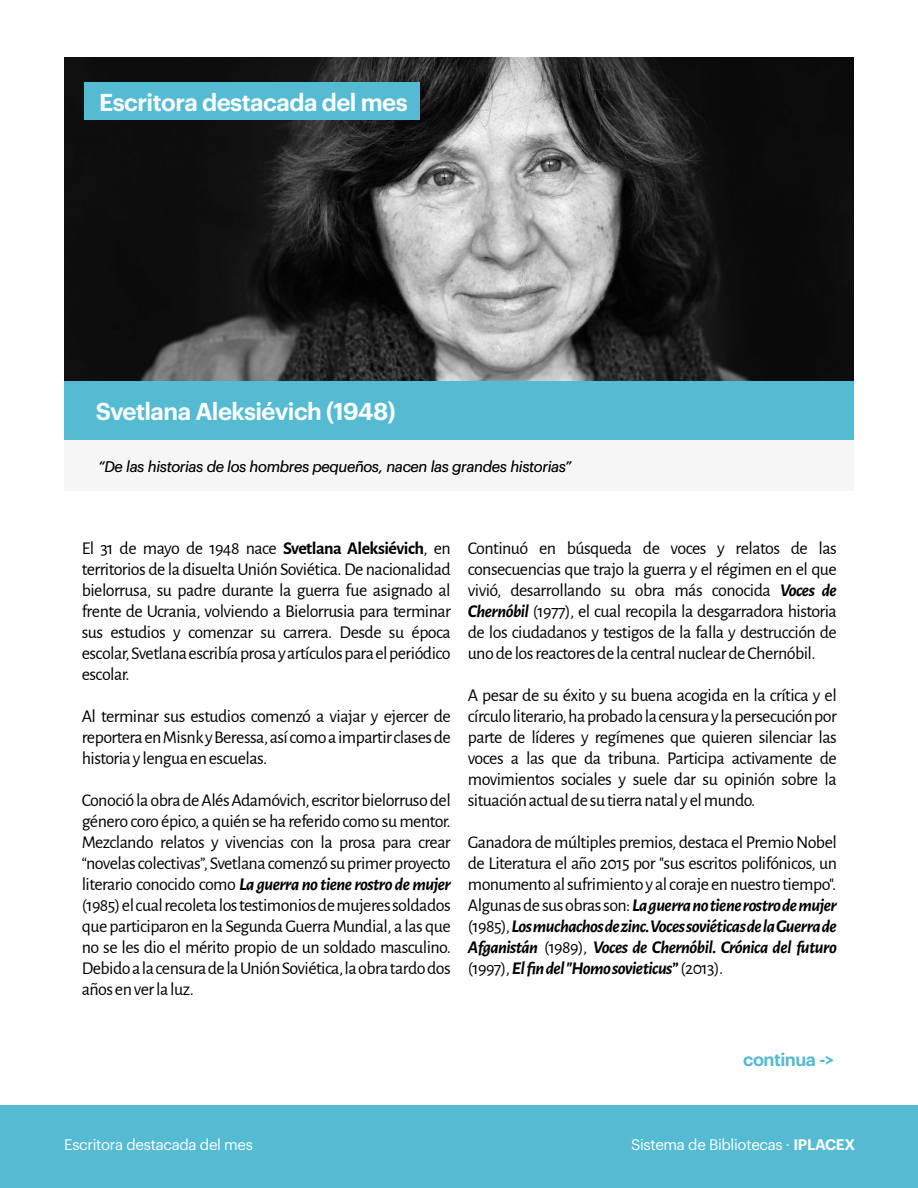
<style>
.page{position:relative;width:918px;height:1188px;background:#fff}
.page>*{position:absolute;margin:0;border:0;box-sizing:border-box;transform-origin:0 0}
.t1{font:600 23.85px "Graphik";letter-spacing:-.025em;color:#fff}
.t2{font:18px/21px "Alegreya Sans";letter-spacing:-.03em;color:#000;text-align:justify}
.t3{font:600 18px "Graphik";letter-spacing:-.03em;color:#54bbd3}
.t4{font:italic 15px "Graphik";letter-spacing:-.025em;color:#000}
.t5{font:15px "Graphik";letter-spacing:-.025em;color:#fff}
.s1{font-weight:700}
.s2{font-weight:700;font-style:italic}
.s3{font-weight:600}
</style>
<div class="page">
<div style="left:0;top:1105px;width:918px;height:83px;background:#54bbd3"></div>
<img style="left:64px;top:57px;width:790px;height:324px">
<div style="left:64px;top:432px;width:790px;height:59px;background:#f4f4f4"></div>
<div style="left:85px;top:83px;width:335px;height:37px;background:#54bbd3"></div>
<div style="left:64px;top:381px;width:790px;height:58px;background:#54bbd3"></div>
<h1 class="t1" style="left:99px;top:84px;width:310px">Escritora destacada del mes</h1>
<h1 class="t1" style="left:96px;top:393px;width:302px">Svetlana Aleksiévich (1948)</h1>
<p class="t4" style="left:99px;top:455px;width:474px">“De las historias de los hombres pequeños, nacen las grandes historias”</p>
<p class="t2" style="left:82px;top:537px;width:371px">El 31 de mayo de 1948 nace <span class="s1">Svetlana Aleksiévich</span>, en territorios de la disuelta Unión Soviética. De nacionalidad bielorrusa, su padre durante la guerra fue asignado al frente de Ucrania, volviendo a Bielorrusia para terminar sus estudios y comenzar su carrera. Desde su época escolar, Svetlana escribía prosa y artículos para el periódico escolar.</p>
<p class="t2" style="left:82px;top:705px;width:371px">Al terminar sus estudios comenzó a viajar y ejercer de reportera en Misnk y Beressa, así como a impartir clases de historia y lengua en escuelas.</p>
<p class="t2" style="left:82px;top:789px;width:371px">Conoció la obra de Alés Adamóvich, escritor bielorruso del género coro épico, a quién se ha referido como su mentor.<br>Mezclando relatos y vivencias con la prosa para crear “novelas colectivas”, Svetlana comenzó su primer proyecto literario conocido como <span class="s2">La guerra no tiene rostro de mujer </span>(1985) el cual recoleta los testimonios de mujeres soldados que participaron en la Segunda Guerra Mundial, a las que no se les dio el mérito propio de un soldado masculino.<br>Debido a la censura de la Unión Soviética, la obra tardo dos años en ver la luz.</p>
<p class="t2" style="left:468px;top:537px;width:371px">Continuó en búsqueda de voces y relatos de las consecuencias que trajo la guerra y el régimen en el que vivió, desarrollando su obra más conocida <span class="s2">Voces de Chernóbil</span> (1977), el cual recopila la desgarradora historia de los ciudadanos y testigos de la falla y destrucción de uno de los reactores de la central nuclear de Chernóbil.</p>
<p class="t2" style="left:468px;top:684px;width:371px">A pesar de su éxito y su buena acogida en la crítica y el círculo literario, ha probado la censura y la persecución por parte de líderes y regímenes que quieren silenciar las voces a las que da tribuna. Participa activamente de movimientos sociales y suele dar su opinión sobre la situación actual de su tierra natal y el mundo.</p>
<p class="t2" style="left:468px;top:831px;width:371px">Ganadora de múltiples premios, destaca el Premio Nobel de Literatura el año 2015 por "sus escritos polifónicos, un monumento al sufrimiento y al coraje en nuestro tiempo".<br>Algunas de sus obras son: <span class="s2">La guerra no tiene rostro de mujer </span>(1985), <span class="s2">Los muchachos de zinc. Voces soviéticas de la Guerra de Afganistán</span> (1989), <span class="s2">Voces de Chernóbil. Crónica del futuro </span>(1997), <span class="s2">El fin del "Homo sovieticus”</span> (2013).</p>
<p class="t3" style="left:743px;top:1046px;width:92px">continua -&gt;</p>
<p class="t5" style="left:64px;top:1133px;width:190px">Escritora destacada del mes</p>
<p class="t5" style="left:631px;top:1133px;width:226px">Sistema de Bibliotecas · <span class="s3">IPLACEX</span></p>
</div>
